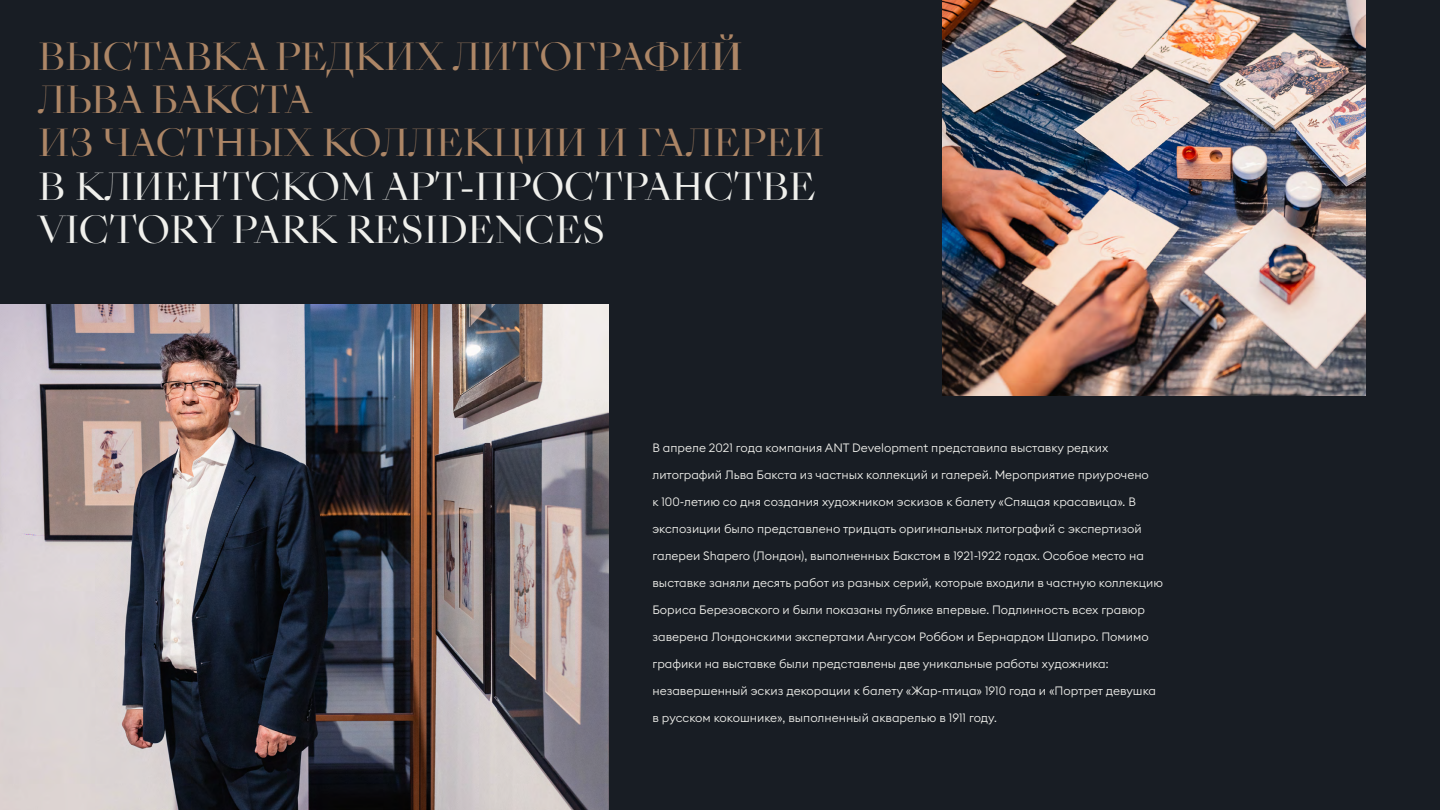
<style>
.page{position:relative;width:1440px;height:810px;background:#181d24}
.page>*{position:absolute;margin:0;border:0;box-sizing:border-box;transform-origin:0 0}
.t1{font:36px/43.2px "Sang Bleu Empire Trial";color:#ad8666}
.t2{font:36px/43.2px "Sang Bleu Empire Trial";color:#f0f0ec}
.t3{font:300 12px "Euclid Square";color:#f0f0ec}
.s1{font-family:"Sang Bleu Empire";font-weight:500}
</style>
<div class="page">
<img style="left:0;top:304px;width:609px;height:506px">
<img style="left:943px;top:0;width:423px;height:396px">
<h1 class="t1" style="left:38px;top:37px;width:785px">ВЫСТАВКА РЕДКИХ ЛИТОГРАФИ<span class="s1">Й<br></span>ЛЬВА БАКСТА<br>ИЗ ЧАСТНЫХ КОЛЛЕКЦИЙ И ГАЛЕРЕЙ</h1>
<h1 class="t2" style="left:38px;top:166px;width:779px">В КЛИЕНТСКОМ АРТ-ПРОСТРАНСТВЕ<br>VICTORY PARK RESIDENCES</h1>
<p class="t3" style="left:652px;top:440px;width:457px">В апреле 2021 года компания ANT Development представила выставку редких</p>
<p class="t3" style="left:652px;top:467px;width:498px">литографий Льва Бакста из частных коллекций и галерей. Мероприятие приурочено</p>
<p class="t3" style="left:652px;top:494px;width:485px">к 100-летию со дня создания художником эскизов к балету «Спящая красавица». В</p>
<p class="t3" style="left:652px;top:521px;width:491px">экспозиции было представлено тридцать оригинальных литографий с экспертизой</p>
<p class="t3" style="left:652px;top:548px;width:493px">галереи Shapero (Лондон), выполненных Бакстом в 1921-1922 годах. Особое место на</p>
<p class="t3" style="left:652px;top:575px;width:512px">выставке заняли десять работ из разных серий, которые входили в частную коллекцию</p>
<p class="t3" style="left:652px;top:602px;width:494px">Бориса Березовского и были показаны публике впервые. Подлинность всех гравюр</p>
<p class="t3" style="left:652px;top:629px;width:498px">заверена Лондонскими экспертами Ангусом Роббом и Бернардом Шапиро. Помимо</p>
<p class="t3" style="left:652px;top:656px;width:458px">графики на выставке были представлены две уникальные работы художника:</p>
<p class="t3" style="left:652px;top:683px;width:505px">незавершенный эскиз декорации к балету «Жар-птица» 1910 года и «Портрет девушка</p>
<p class="t3" style="left:652px;top:710px;width:346px">в русском кокошнике», выполненный акварелью в 1911 году.</p>
</div>
